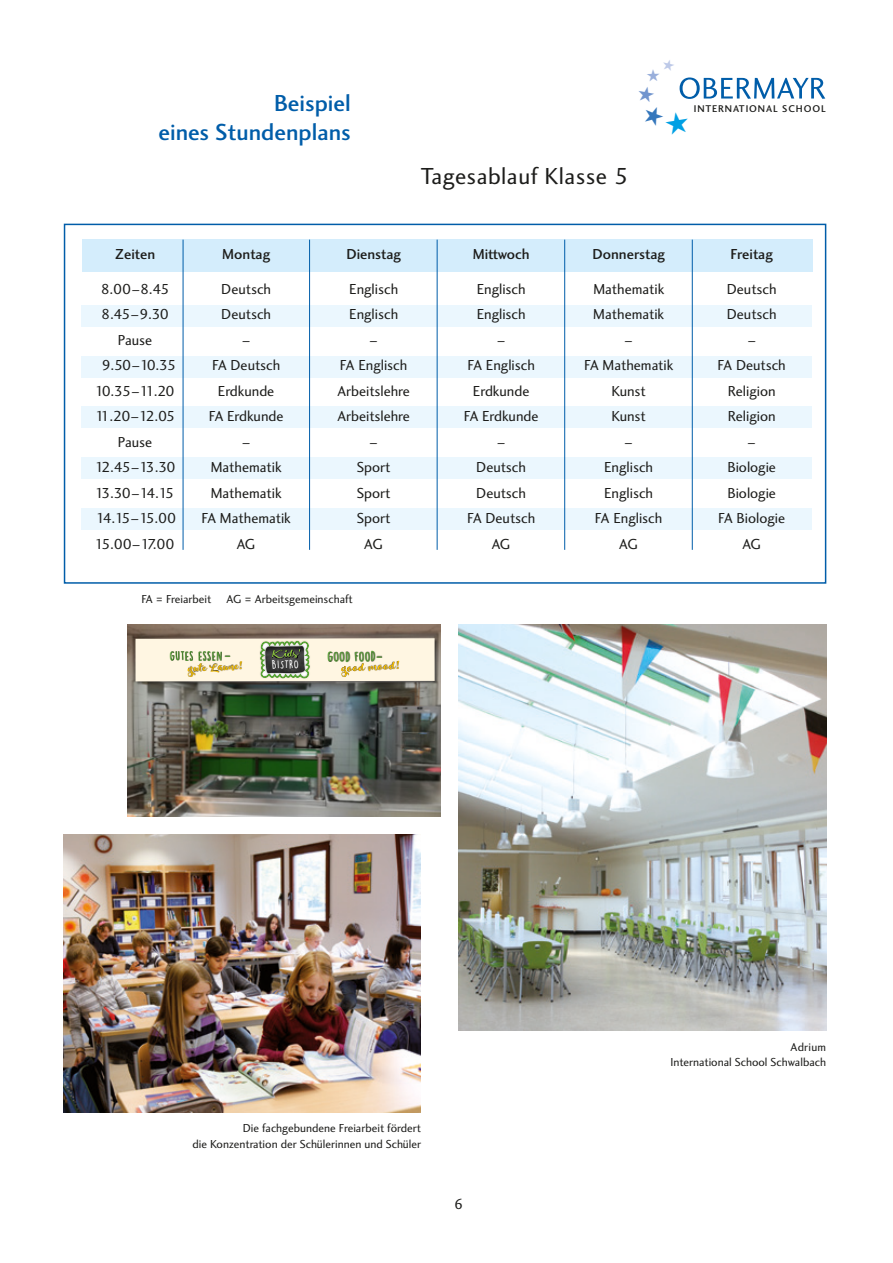
<style>
.page{position:relative;width:893px;height:1263px;background:#fff}
.page>*{position:absolute;margin:0;border:0;box-sizing:border-box;transform-origin:0 0}
.t1{font:500 24px/28.5px "Charlotte Sans";color:#005da9;text-align:right}
.t2{font:24px "Charlotte Sans";letter-spacing:.02em;color:#1d1d1b}
.t3{font:15px "Charlotte Sans";color:#1d1d1b}
.t4{font:500 15px "Charlotte Sans";color:#1d1d1b}
.t5{font:13.65px "Just Be";color:#fdc300}
.t6{font:800 12.6px "Lemon Yellow Sun";letter-spacing:.025em;color:#58a335}
.t7{font:800 12.3px "Lemon Yellow Sun";letter-spacing:.015em;color:#58a335}
.t8{font:12px/16.5px "Charlotte Sans";color:#1d1d1b;text-align:right}
.t9{font:800 10.95px "Lemon Yellow Sun";letter-spacing:.02em;color:#fff}
.t10{font:500 10.05px "Charlotte Sans";letter-spacing:.09em;color:#1d1d1b}
.s1{font-size:13.65px}
</style>
<div class="page">
<div style="left:64px;top:224px;width:762px;height:360px;background:#fff;border:2px solid #005da9"></div>
<div style="left:81px;top:406px;width:731px;height:21px;background:#ebf7fe"></div>
<div style="left:81px;top:457px;width:731px;height:21px;background:#ebf7fe"></div>
<div style="left:81px;top:508px;width:731px;height:21px;background:#ebf7fe"></div>
<div style="left:81px;top:356px;width:731px;height:21px;background:#ebf7fe"></div>
<div style="left:81px;top:305px;width:731px;height:21px;background:#ebf7fe"></div>
<div style="left:82px;top:239px;width:731px;height:32px;background:#d4edfc"></div>
<hr style="left:183px;top:240px;width:1px;height:310px;background:#005da9">
<hr style="left:309px;top:240px;width:1px;height:310px;background:#005da9">
<hr style="left:437px;top:240px;width:1px;height:310px;background:#005da9">
<hr style="left:564px;top:240px;width:1px;height:310px;background:#005da9">
<hr style="left:692px;top:240px;width:1px;height:310px;background:#005da9">
<img style="left:459px;top:624px;width:367px;height:406px">
<img style="left:128px;top:624px;width:313px;height:193px">
<svg style="left:135px;top:635px;width:304px;height:54px;background:#c2bcaa"></svg>
<img style="left:64px;top:834px;width:357px;height:279px">
<svg style="left:679px;top:77px;width:146px;height:22px"></svg>
<h1 class="t1" style="left:158px;top:89px;width:194px">Beispiel<br>eines Stundenplans</h1>
<h1 class="t2" style="left:420px;top:162px;width:210px">Tagesablauf Klasse 5</h1>
<p class="t10" style="left:694px;top:103px;width:134px">INTERNATIONAL SCHOOL</p>
<p class="t4" style="left:115px;top:246px;width:41px">Zeiten</p>
<p class="t4" style="left:222px;top:246px;width:49px">Montag</p>
<p class="t4" style="left:346px;top:246px;width:56px">Dienstag</p>
<p class="t4" style="left:473px;top:246px;width:58px">Mittwoch</p>
<p class="t4" style="left:592px;top:246px;width:74px">Donnerstag</p>
<p class="t4" style="left:731px;top:246px;width:44px">Freitag</p>
<p class="t3" style="left:101px;top:280px;width:70px">8.00–8.45</p>
<p class="t3" style="left:221px;top:280px;width:51px">Deutsch</p>
<p class="t3" style="left:349px;top:280px;width:50px">Englisch</p>
<p class="t3" style="left:477px;top:280px;width:50px">Englisch</p>
<p class="t3" style="left:593px;top:280px;width:72px">Mathematik</p>
<p class="t3" style="left:727px;top:280px;width:51px">Deutsch</p>
<p class="t3" style="left:101px;top:306px;width:69px">8.45–9.30</p>
<p class="t3" style="left:221px;top:306px;width:51px">Deutsch</p>
<p class="t3" style="left:349px;top:306px;width:50px">Englisch</p>
<p class="t3" style="left:477px;top:306px;width:50px">Englisch</p>
<p class="t3" style="left:593px;top:306px;width:72px">Mathematik</p>
<p class="t3" style="left:727px;top:306px;width:51px">Deutsch</p>
<p class="t3" style="left:118px;top:331px;width:36px">Pause</p>
<p class="t3" style="left:242px;top:331px;width:10px">–</p>
<p class="t3" style="left:369px;top:331px;width:10px">–</p>
<p class="t3" style="left:497px;top:331px;width:10px">–</p>
<p class="t3" style="left:624px;top:331px;width:10px">–</p>
<p class="t3" style="left:747px;top:331px;width:10px">–</p>
<p class="t3" style="left:102px;top:357px;width:76px">9.50–10.35</p>
<p class="t3" style="left:212px;top:357px;width:70px">FA Deutsch</p>
<p class="t3" style="left:340px;top:357px;width:69px">FA Englisch</p>
<p class="t3" style="left:467px;top:357px;width:69px">FA Englisch</p>
<p class="t3" style="left:584px;top:357px;width:91px">FA Mathematik</p>
<p class="t3" style="left:718px;top:357px;width:70px">FA Deutsch</p>
<p class="t3" style="left:95px;top:382px;width:81px">10.35–11.20</p>
<p class="t3" style="left:218px;top:382px;width:58px">Erdkunde</p>
<p class="t3" style="left:337px;top:382px;width:74px">Arbeitslehre</p>
<p class="t3" style="left:473px;top:382px;width:58px">Erdkunde</p>
<p class="t3" style="left:611px;top:382px;width:36px">Kunst</p>
<p class="t3" style="left:728px;top:382px;width:49px">Religion</p>
<p class="t3" style="left:95px;top:408px;width:82px">11.20–12.05</p>
<p class="t3" style="left:209px;top:408px;width:76px">FA Erdkunde</p>
<p class="t3" style="left:337px;top:408px;width:74px">Arbeitslehre</p>
<p class="t3" style="left:464px;top:408px;width:76px">FA Erdkunde</p>
<p class="t3" style="left:611px;top:408px;width:36px">Kunst</p>
<p class="t3" style="left:728px;top:408px;width:49px">Religion</p>
<p class="t3" style="left:118px;top:433px;width:36px">Pause</p>
<p class="t3" style="left:242px;top:433px;width:10px">–</p>
<p class="t3" style="left:369px;top:433px;width:10px">–</p>
<p class="t3" style="left:497px;top:433px;width:10px">–</p>
<p class="t3" style="left:624px;top:433px;width:10px">–</p>
<p class="t3" style="left:747px;top:433px;width:10px">–</p>
<p class="t3" style="left:95px;top:459px;width:82px">12.45–13.30</p>
<p class="t3" style="left:211px;top:459px;width:72px">Mathematik</p>
<p class="t3" style="left:357px;top:459px;width:35px">Sport</p>
<p class="t3" style="left:476px;top:459px;width:51px">Deutsch</p>
<p class="t3" style="left:604px;top:459px;width:50px">Englisch</p>
<p class="t3" style="left:727px;top:459px;width:50px">Biologie</p>
<p class="t3" style="left:95px;top:484px;width:81px">13.30–14.15</p>
<p class="t3" style="left:211px;top:484px;width:72px">Mathematik</p>
<p class="t3" style="left:357px;top:484px;width:35px">Sport</p>
<p class="t3" style="left:476px;top:484px;width:51px">Deutsch</p>
<p class="t3" style="left:604px;top:484px;width:50px">Englisch</p>
<p class="t3" style="left:727px;top:484px;width:50px">Biologie</p>
<p class="t3" style="left:96px;top:510px;width:82px">14.15–15.00</p>
<p class="t3" style="left:201px;top:510px;width:91px">FA Mathematik</p>
<p class="t3" style="left:357px;top:510px;width:35px">Sport</p>
<p class="t3" style="left:467px;top:510px;width:70px">FA Deutsch</p>
<p class="t3" style="left:595px;top:510px;width:69px">FA Englisch</p>
<p class="t3" style="left:718px;top:510px;width:69px">FA Biologie</p>
<p class="t3" style="left:95px;top:535px;width:81px">15.00–17.00</p>
<p class="t3" style="left:237px;top:535px;width:20px">AG</p>
<p class="t3" style="left:364px;top:535px;width:20px">AG</p>
<p class="t3" style="left:492px;top:535px;width:20px">AG</p>
<p class="t3" style="left:619px;top:535px;width:20px">AG</p>
<p class="t3" style="left:742px;top:535px;width:20px">AG</p>
<p class="t8" style="left:141px;top:591px;width:71px">FA = Freiarbeit</p>
<p class="t8" style="left:227px;top:591px;width:128px">AG = Arbeitsgemeinschaft</p>
<p class="t7" style="left:170px;top:648px;width:63px">GUTES ESSEN –</p>
<p class="t6" style="left:327px;top:648px;width:57px"><span class="s1">G</span>OOD FOOD–</p>
<p class="t5" style="left:188px;top:661px;width:57px;rotate:-3deg">gute Laune!</p>
<p class="t9" style="left:272px;top:657px;width:29px">BISTRO</p>
<p class="t8" style="left:193px;top:1119px;width:230px">Die fachgebundene Freiarbeit fördert<br>die Konzentration der Schülerinnen und Schüler</p>
<p class="t3" style="left:454px;top:1195px;width:11px">6</p>
<p class="t8" style="left:671px;top:1040px;width:157px;line-height:15px">Adrium<br>International School Schwalbach</p>
</div>
